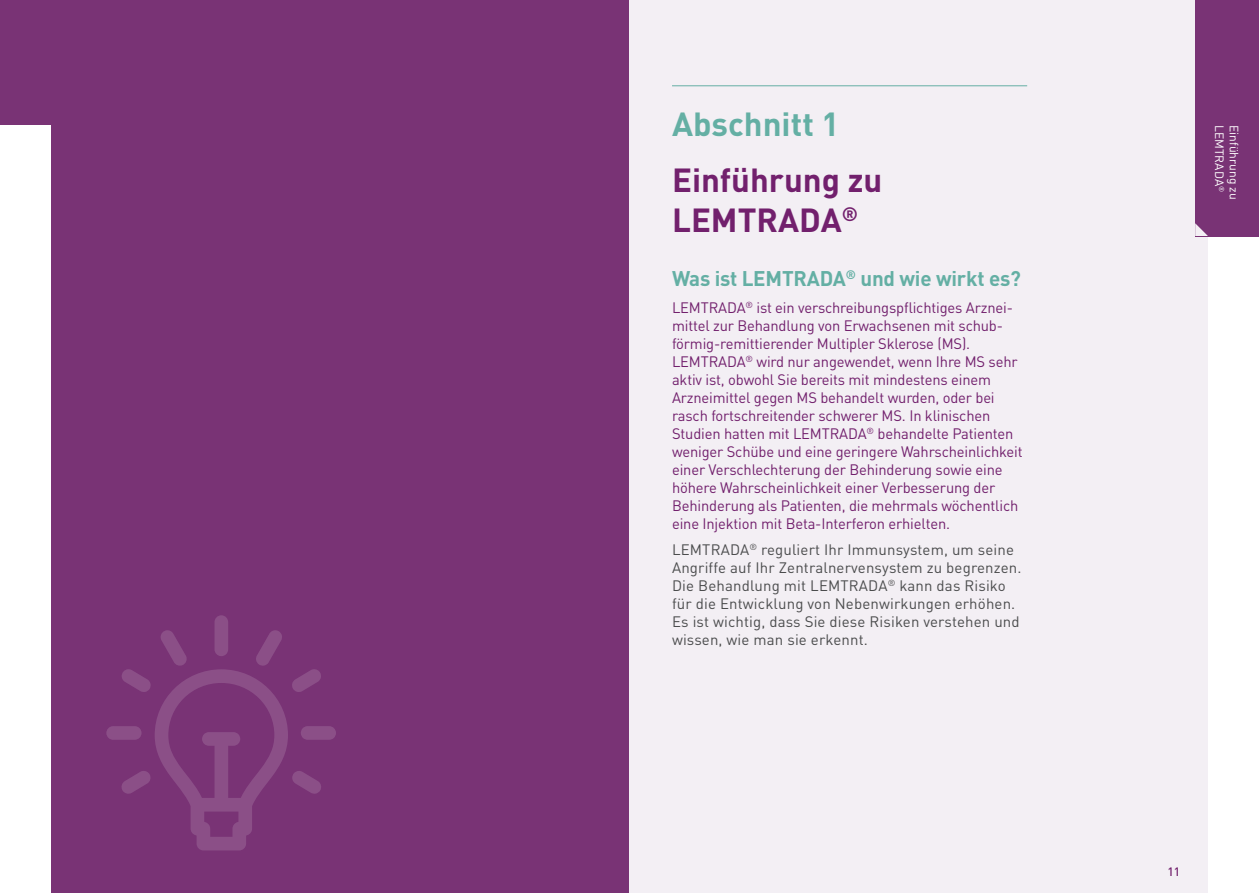
<style>
.page{position:relative;width:1259px;height:893px;background:#fff}
.page>*{position:absolute;margin:0;border:0;box-sizing:border-box;transform-origin:0 0}
.t1{font:700 33px/39.6px "DIN Pro";color:#72206d}
.t2{font:700 33px "DIN Pro";color:#64afa4}
.t3{font:700 21px "DIN Pro";letter-spacing:-.01em;color:#64afa4}
.t4{font:15px/18px "DIN Pro";letter-spacing:-.01em;color:#72206d}
.t5{font:15px/18px "DIN Pro";letter-spacing:.01em;color:#4b4c4d}
.t6{font:12px "DIN Pro";color:#fff}
.t7{font:500 12px "DIN Pro";color:#72206d}
.t8{font:7.05px "DIN Pro";color:#fff}
</style>
<div class="page">
<div style="left:51px;top:0;width:578px;height:893px;background:#793375"></div>
<div style="left:629px;top:0;width:579px;height:893px;background:#f3eff4"></div>
<hr style="left:672px;top:85px;width:355px;height:1px;background:#64afa4">
<svg style="left:106px;top:615px;width:230px;height:235px"></svg>
<div style="left:1195px;top:0;width:64px;height:236px;background:#793375"></div>
<div style="left:0;top:0;width:64px;height:125px;background:#793375"></div>
<svg style="left:1195px;top:223px;width:13px;height:13px"></svg>
<h1 class="t2" style="left:672px;top:101px;width:169px">Abschnitt 1</h1>
<h1 class="t1" style="left:672px;top:159px;width:212px">Einführung zu<br>LEMTRADA<sup>®</sup></h1>
<h2 class="t3" style="left:672px;top:264px;width:350px">Was ist LEMTRADA<sup>®</sup> und wie wirkt es?</h2>
<p class="t4" style="left:672px;top:298px;width:352px">LEMTRADA<sup>®</sup> ist ein verschreibungspflichtiges Arznei&shy;mittel zur Behandlung von Erwachsenen mit schub&shy;förmig-remittierender Multipler Sklerose (MS).<br>LEMTRADA<sup>®</sup> wird nur angewendet, wenn Ihre MS sehr aktiv ist, obwohl Sie bereits mit mindestens einem Arzneimittel gegen MS behandelt wurden, oder bei rasch fortschreitender schwerer MS. In klinischen Studien hatten mit LEMTRADA<sup>®</sup> behandelte Patienten weniger Schübe und eine geringere Wahrscheinlichkeit einer Verschlechterung der Behinderung sowie eine höhere Wahrscheinlichkeit einer Verbesserung der Behinderung als Patienten, die mehrmals wöchentlich eine Injektion mit Beta-Interferon erhielten.</p>
<p class="t5" style="left:672px;top:540px;width:351px">LEMTRADA<sup>®</sup> reguliert Ihr Immunsystem, um seine Angriffe auf Ihr Zentralnervensystem zu begrenzen.<br>Die Behandlung mit LEMTRADA<sup>®</sup> kann das Risiko für die Entwicklung von Nebenwirkungen erhöhen.<br>Es ist wichtig, dass Sie diese Risiken verstehen und wissen, wie man sie erkennt.</p>
<p class="t6" style="left:1227px;top:125px;width:62px;rotate:90deg">LEMTRADA</p>
<p class="t6" style="left:1242px;top:125px;width:76px;rotate:90deg">Einführung zu</p>
<p class="t8" style="left:1226px;top:186px;width:8px;rotate:90deg">®</p>
<p class="t7" style="left:1167px;top:864px;width:14px">11</p>
</div>
